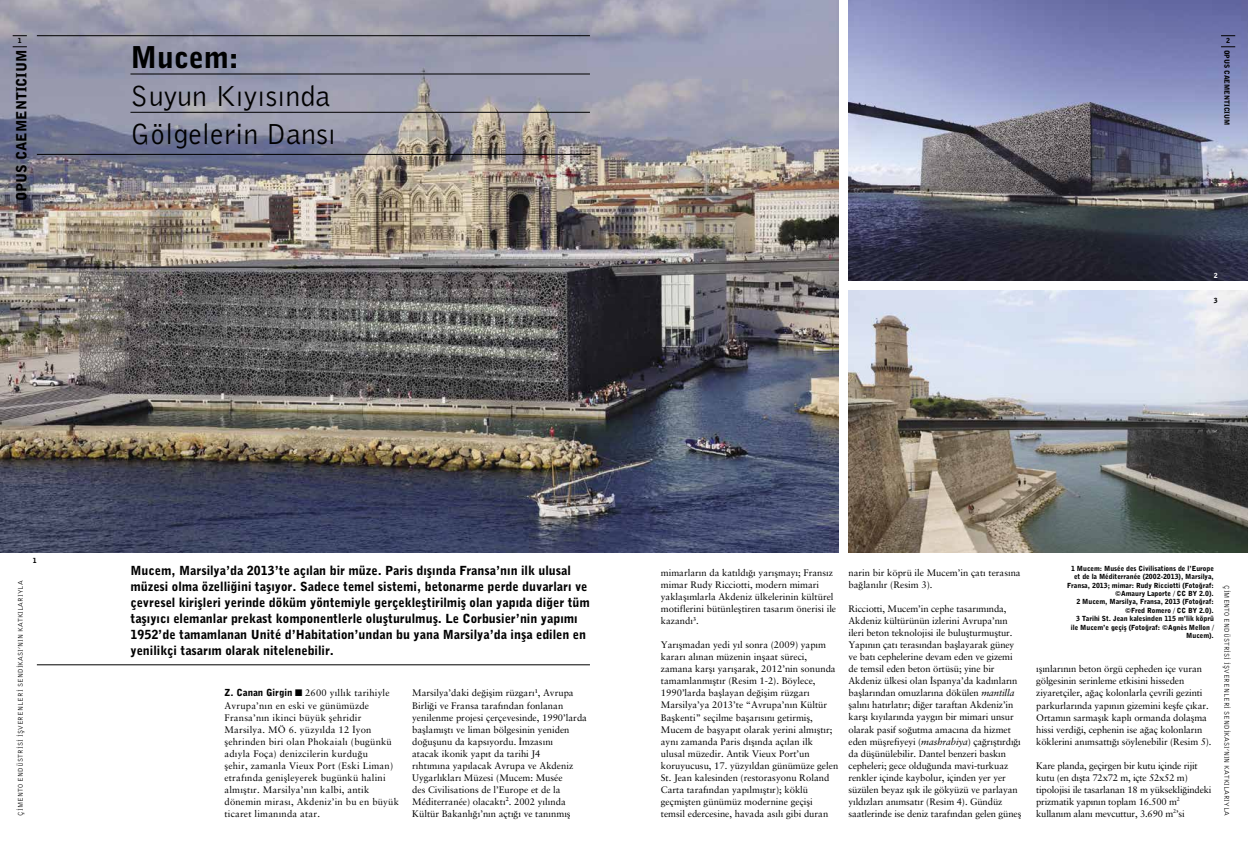
<style>
.page{position:relative;width:1248px;height:851px;background:#fff}
.page>*{position:absolute;margin:0;border:0;box-sizing:border-box;transform-origin:0 0}
.t1{font:30px/38.3px "Bell Roman";color:#000}
.t2{font:900 30px "Bell";color:#000}
.t3{font:900 14px "Bell";color:#000}
.t4{font:900 12.5px/16px "Bell";color:#000}
.t5{font:9.5px/12px "Sabon Roman";color:#000}
.t6{font:9.5px/12px "Sabon Roman";letter-spacing:.02em;color:#000}
.t7{font:9.5px/12px "Sabon Roman";letter-spacing:-.02em;color:#000}
.t8{font:900 7px/8.4px "Bell";color:#000;text-align:right}
.t9{font:7px "Bell Roman";letter-spacing:.005em;color:#000}
.t10{font:900 7px "Bell";color:#fff}
.s1{font-family:"Bell";font-weight:900;font-size:9.7px}
.s2{font-family:"Sabon";font-style:italic}
</style>
<div class="page">
<img style="left:848px;top:0;width:399px;height:281px">
<img style="left:848px;top:291px;width:399px;height:261px">
<img style="left:0;top:0;width:838px;height:552px">
<svg style="left:1220px;top:35px;width:14px;height:1px"></svg>
<svg style="left:1220px;top:46px;width:14px;height:1px"></svg>
<svg style="left:13px;top:35px;width:14px;height:1px"></svg>
<svg style="left:13px;top:46px;width:14px;height:1px"></svg>
<hr style="left:37px;top:35px;width:553px;height:1px;background:#000">
<hr style="left:37px;top:154px;width:553px;height:1px;background:#000">
<hr style="left:37px;top:664px;width:553px;height:1px;background:#000">
<hr style="left:37px;top:267px;width:553px;height:1px;background:#000">
<hr style="left:130px;top:112px;width:460px;height:1px;background:#000">
<hr style="left:130px;top:74px;width:460px;height:1px;background:#000">
<p class="t8" style="left:18px;top:36px;width:5px">1</p>
<h2 class="t3" style="left:13px;top:201px;width:153px;rotate:-90deg">OPUS CAEMENTICIUM</h2>
<h1 class="t2" style="left:130px;top:38px;width:110px">Mucem:</h1>
<h1 class="t1" style="left:130px;top:76px;width:207px">Suyun Kıyısında<br>Gölgelerin Dansı</h1>
<p class="t8" style="left:1225px;top:36px;width:5px">2</p>
<p class="t8" style="left:1231px;top:50px;width:77px;rotate:90deg">OPUS CAEMENTICIUM</p>
<p class="t10" style="left:1213px;top:271px;width:5px">2</p>
<p class="t8" style="left:1213px;top:296px;width:5px">3</p>
<p class="t9" style="left:16px;top:815px;width:236px;rotate:-90deg">ÇİMENTO ENDÜSTRİSİ İŞVERENLERİ SENDİKASI’NIN KATKILARIYLA</p>
<p class="t8" style="left:33px;top:556px;width:5px">1</p>
<p class="t4" style="left:130px;top:561px;width:461px">Mucem, Marsilya’da 2013’te açılan bir müze. Paris dışında Fransa’nın ilk ulusal müzesi olma özelliğini taşıyor. Sadece temel sistemi, betonarme perde duvarları ve çevresel kirişleri yerinde döküm yöntemiyle gerçekleştirilmiş olan yapıda diğer tüm taşıyıcı elemanlar prekast komponentlerle oluşturulmuş. Le Corbusier’nin yapımı 1952’de tamamlanan Unité d’Habitation’undan bu yana Marsilya’da inşa edilen en yenilikçi tasarım olarak nitelenebilir.</p>
<p class="t6" style="left:224px;top:687px;width:176px"><span class="s1">Z. Canan Girgin</span> ■ 2600 yıllık tarihiyle Avrupa’nın en eski ve günümüzde Fransa’nın ikinci büyük şehridir Marsilya. MÖ 6. yüzyılda 12 İyon şehrinden biri olan Phokaialı (bugünkü adıyla Foça) denizcilerin kurduğu<br>şehir, zamanla Vieux Port (Eski Liman) etrafında genişleyerek bugünkü halini almıştır. Marsilya’nın kalbi, antik dönemin mirası, Akdeniz’in bu en büyük ticaret limanında atar.</p>
<p class="t5" style="left:412px;top:687px;width:176px">Marsilya’daki değişim rüzgarı<sup>1</sup>, Avrupa Birliği ve Fransa tarafından fonlanan yenilenme projesi çerçevesinde, 1990’larda başlamıştı ve liman bölgesinin yeniden doğuşunu da kapsıyordu. İmzasını<br>atacak ikonik yapıt da tarihi J4<br>rıhtımına yapılacak Avrupa ve Akdeniz Uygarlıkları Müzesi (Mucem: Musée<br>des Civilisations de l’Europe et de la Méditerranée) olacaktı<sup>2</sup>. 2002 yılında Kültür Bakanlığı’nın açtığı ve tanınmış</p>
<p class="t5" style="left:660px;top:567px;width:177px">mimarların da katıldığı yarışmayı; Fransız mimar Rudy Ricciotti, modern mimari yaklaşımlarla Akdeniz ülkelerinin kültürel motiflerini bütünleştiren tasarım önerisi ile kazandı<sup>3</sup>.</p>
<p class="t5" style="left:660px;top:639px;width:179px">Yarışmadan yedi yıl sonra (2009) yapım kararı alınan müzenin inşaat süreci, zamana karşı yarışarak, 2012’nin sonunda tamamlanmıştır (Resim 1-2). Böylece, 1990’larda başlayan değişim rüzgarı Marsilya’ya 2013’te “Avrupa’nın Kültür Başkenti” seçilme başarısını getirmiş, Mucem de başyapıt olarak yerini almıştır; aynı zamanda Paris dışında açılan ilk ulusal müzedir. Antik Vieux Port’un koruyucusu, 17. yüzyıldan günümüze gelen St. Jean kalesinden (restorasyonu Roland Carta tarafından yapılmıştır); köklü geçmişten günümüz modernine geçişi temsil edercesine, havada asılı gibi duran</p>
<p class="t5" style="left:848px;top:567px;width:174px">narin bir köprü ile Mucem’in çatı terasına bağlanılır (Resim 3).</p>
<p class="t5" style="left:848px;top:603px;width:174px">Ricciotti, Mucem’in cephe tasarımında, Akdeniz kültürünün izlerini Avrupa’nın ileri beton teknolojisi ile buluşturmuştur.<br>Yapının çatı terasından başlayarak güney ve batı cephelerine devam eden ve gizemi de temsil eden beton örtüsü; yine bir Akdeniz ülkesi olan İspanya’da kadınların başlarından omuzlarına dökülen <span class="s2">mantilla </span>şalını hatırlatır; diğer taraftan Akdeniz’in karşı kıyılarında yaygın bir mimari unsur olarak pasif soğutma amacına da hizmet eden müşrefiyeyi (<span class="s2">mashrabiya</span>) çağrıştırdığı da düşünülebilir. Dantel benzeri baskın cepheleri; gece olduğunda mavi-turkuaz renkler içinde kaybolur, içinden yer yer süzülen beyaz ışık ile gökyüzü ve parlayan yıldızları anımsatır (Resim 4). Gündüz saatlerinde ise deniz tarafından gelen güneş</p>
<p class="t8" style="left:1067px;top:563px;width:148px">1 Mucem: Musée des Civilisations de l’Europe et de la Méditerranée (2002-2013), Marsilya, Fransa, 2013; mimar: Rudy Ricciotti (Fotoğraf: ©Amaury Laporte / CC BY 2.0).<br>2 Mucem, Marsilya, Fransa, 2013 (Fotoğraf: ©Fred Romero / CC BY 2.0).<br>3 Tarihi St. Jean kalesinden 115 m’lik köprü ile Mucem’e geçiş (Fotoğraf: ©Agnès Mellon / Mucem).</p>
<p class="t5" style="left:1036px;top:663px;width:177px">ışınlarının beton örgü cepheden içe vuran gölgesinin serinleme etkisini hisseden ziyaretçiler, ağaç kolonlarla çevrili gezinti parkurlarında yapının gizemini keşfe çıkar.<br>Ortamın sarmaşık kaplı ormanda dolaşma hissi verdiği, cephenin ise ağaç kolonların köklerini anımsattığı söylenebilir (Resim 5).</p>
<p class="t7" style="left:1036px;top:759px;width:177px">Kare planda, geçirgen bir kutu içinde rijit kutu (en dışta 72x72 m, içte 52x52 m) tipolojisi ile tasarlanan 18 m yüksekliğindeki prizmatik yapının toplam 16.500 m<sup>2 </sup>kullanım alanı mevcuttur, 3.690 m<sup>2</sup>’si</p>
<p class="t9" style="left:1231px;top:585px;width:232px;rotate:90deg">ÇİMENTO ENDÜSTRİSİ İŞVERENLERİ SENDİKASI’NIN KATKILARIYLA</p>
</div>
